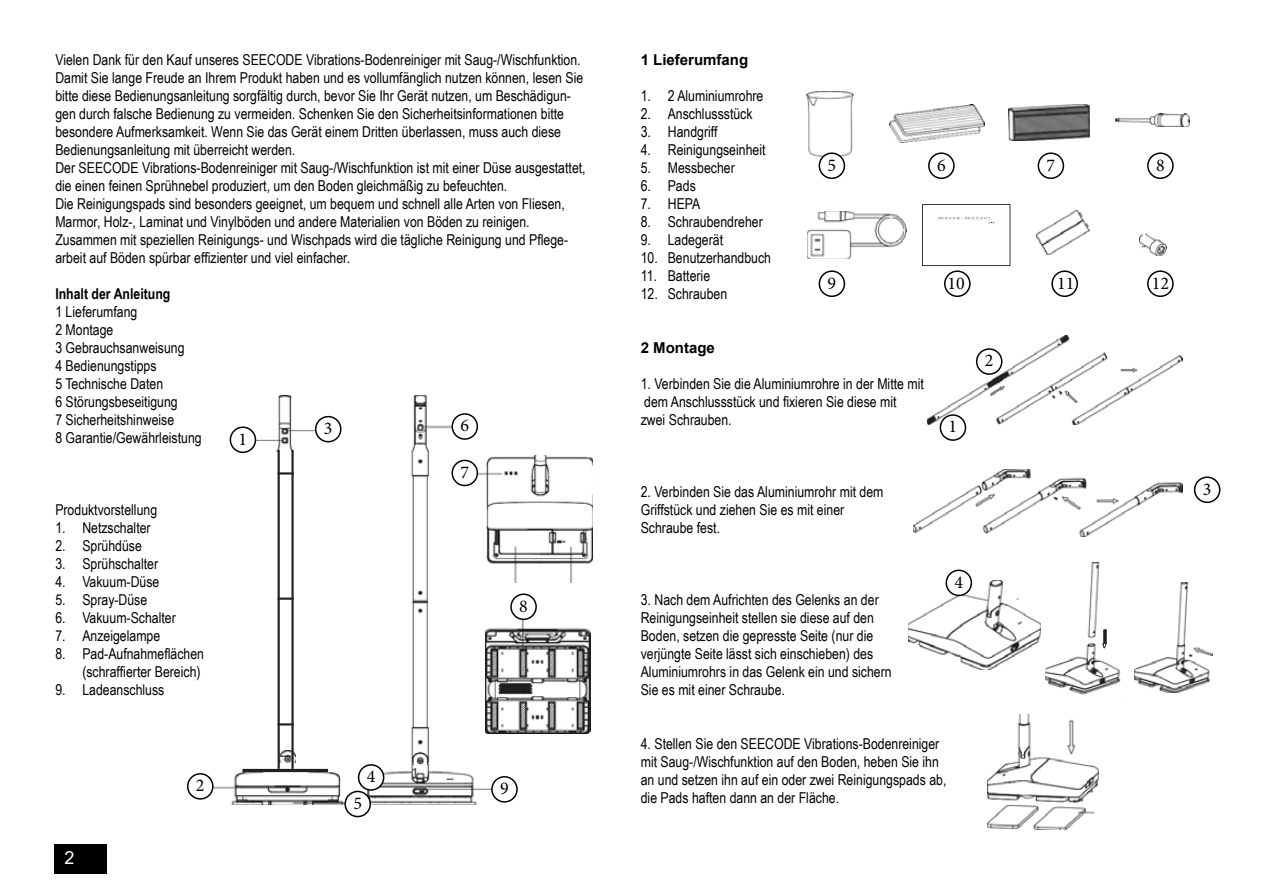
<style>
.page{position:relative;width:1263px;height:893px;background:#fff}
.page>*{position:absolute;margin:0;border:0;box-sizing:border-box;transform-origin:0 0}
.t1{font:18px "Minion Pro";color:#000}
.t2{font:18px "Arial";color:#fff}
.t3{font:15px/18px "Arial Narrow";color:#000}
.t4{font:700 15px "Arial";color:#000}
.t5{font:700 15px "Arial Narrow";color:#000}
</style>
<div class="page">
<div style="left:54px;top:844px;width:52px;height:29px;background:#000"></div>
<div style="left:944px;top:270px;width:27px;height:27px;border:2px solid #000;border-radius:50%"></div>
<div style="left:1051px;top:270px;width:27px;height:27px;border:2px solid #000;border-radius:50%"></div>
<div style="left:1147px;top:270px;width:27px;height:27px;border:2px solid #000;border-radius:50%"></div>
<div style="left:819px;top:270px;width:26px;height:27px;border:2px solid #000;border-radius:50%"></div>
<img style="left:365px;top:396px;width:136px;height:409px">
<div style="left:928px;top:152px;width:27px;height:27px;border:2px solid #000;border-radius:50%"></div>
<div style="left:1037px;top:152px;width:27px;height:27px;border:2px solid #000;border-radius:50%"></div>
<div style="left:1147px;top:152px;width:27px;height:27px;border:2px solid #000;border-radius:50%"></div>
<img style="left:465px;top:455px;width:127px;height:128px">
<img style="left:249px;top:396px;width:80px;height:56px">
<img style="left:280px;top:750px;width:16px;height:13px">
<img style="left:204px;top:772px;width:149px;height:33px">
<hr style="left:278px;top:472px;width:16px;height:3px;background:#211f1f">
<svg style="left:280px;top:598px;width:11px;height:2px"></svg>
<svg style="left:280px;top:723px;width:11px;height:2px"></svg>
<hr style="left:242px;top:769px;width:86px;height:3px;background:#211f1f">
<hr style="left:278px;top:450px;width:2px;height:319px;background:#211f1f">
<hr style="left:291px;top:450px;width:3px;height:319px;background:#211f1f">
<img style="left:485px;top:616px;width:105px;height:118px">
<img style="left:807px;top:91px;width:46px;height:65px">
<img style="left:890px;top:105px;width:94px;height:37px">
<img style="left:1008px;top:104px;width:82px;height:37px">
<img style="left:1116px;top:114px;width:73px;height:13px">
<div style="left:819px;top:153px;width:25px;height:25px;background:#fff;border-radius:50%"></div>
<div style="left:819px;top:152px;width:26px;height:27px;border:2px solid #000;border-radius:50%"></div>
<img style="left:808px;top:211px;width:98px;height:48px">
<svg style="left:922px;top:204px;width:88px;height:62px"></svg>
<img style="left:1036px;top:210px;width:53px;height:45px">
<img style="left:1139px;top:234px;width:27px;height:22px">
<img style="left:928px;top:335px;width:254px;height:90px">
<img style="left:914px;top:469px;width:268px;height:68px">
<img style="left:908px;top:581px;width:133px;height:89px">
<img style="left:1045px;top:562px;width:79px;height:137px">
<svg style="left:1102px;top:629px;width:5px;height:19px"></svg>
<img style="left:1134px;top:582px;width:78px;height:111px">
<img style="left:987px;top:714px;width:112px;height:115px">
<div style="left:230px;top:427px;width:25px;height:25px;background:#fff;border-radius:50%"></div>
<div style="left:230px;top:426px;width:26px;height:27px;border:2px solid #000;border-radius:50%"></div>
<div style="left:316px;top:417px;width:25px;height:25px;background:#fff;border-radius:50%"></div>
<div style="left:315px;top:416px;width:26px;height:26px;border:2px solid #000;border-radius:50%"></div>
<div style="left:452px;top:414px;width:25px;height:25px;background:#fff;border-radius:50%"></div>
<div style="left:451px;top:413px;width:27px;height:27px;border:2px solid #000;border-radius:50%"></div>
<div style="left:452px;top:460px;width:25px;height:25px;background:#fff;border-radius:50%"></div>
<div style="left:451px;top:460px;width:27px;height:26px;border:2px solid #000;border-radius:50%"></div>
<div style="left:511px;top:594px;width:25px;height:25px;background:#fff;border-radius:50%"></div>
<div style="left:510px;top:593px;width:27px;height:27px;border:2px solid #000;border-radius:50%"></div>
<div style="left:492px;top:777px;width:25px;height:25px;background:#fff;border-radius:50%"></div>
<div style="left:491px;top:776px;width:27px;height:27px;border:2px solid #000;border-radius:50%"></div>
<div style="left:188px;top:774px;width:25px;height:25px;background:#fff;border-radius:50%"></div>
<div style="left:187px;top:773px;width:27px;height:27px;border:2px solid #000;border-radius:50%"></div>
<div style="left:359px;top:765px;width:25px;height:25px;background:#fff;border-radius:50%"></div>
<div style="left:358px;top:764px;width:26px;height:27px;border:2px solid #000;border-radius:50%"></div>
<div style="left:345px;top:791px;width:25px;height:25px;background:#fff;border-radius:50%"></div>
<div style="left:344px;top:791px;width:27px;height:26px;border:2px solid #000;border-radius:50%"></div>
<div style="left:940px;top:415px;width:25px;height:25px;background:#fff;border-radius:50%"></div>
<div style="left:940px;top:414px;width:26px;height:27px;border:2px solid #000;border-radius:50%"></div>
<div style="left:977px;top:349px;width:25px;height:25px;background:#fff;border-radius:50%"></div>
<div style="left:976px;top:348px;width:26px;height:27px;border:2px solid #000;border-radius:50%"></div>
<div style="left:1194px;top:476px;width:26px;height:27px;border:2px solid #000;border-radius:50%"></div>
<div style="left:946px;top:570px;width:25px;height:25px;background:#fff;border-radius:50%"></div>
<div style="left:945px;top:570px;width:27px;height:26px;border:2px solid #000;border-radius:50%"></div>
<p class="t3" style="left:55px;top:50px;width:532px">Vielen Dank für den Kauf unseres SEECODE Vibrations-Bodenreiniger mit Saug-/Wischfunktion.<br>Damit Sie lange Freude an Ihrem Produkt haben und es vollumfänglich nutzen können, lesen Sie bitte diese Bedienungsanleitung sorgfältig durch, bevor Sie Ihr Gerät nutzen, um Beschädigun&shy;gen durch falsche Bedienung zu vermeiden. Schenken Sie den Sicherheitsinformationen bitte besondere Aufmerksamkeit. Wenn Sie das Gerät einem Dritten überlassen, muss auch diese Bedienungsanleitung mit überreicht werden.<br>Der SEECODE Vibrations-Bodenreiniger mit Saug-/Wischfunktion ist mit einer Düse ausgestattet, die einen feinen Sprühnebel produziert, um den Boden gleichmäßig zu befeuchten.<br>Die Reinigungspads sind besonders geeignet, um bequem und schnell alle Arten von Fliesen, Marmor, Holz-, Laminat und Vinylböden und andere Materialien von Böden zu reinigen.<br>Zusammen mit speziellen Reinigungs- und Wischpads wird die tägliche Reinigung und Pflege&shy;arbeit auf Böden spürbar effizienter und viel einfacher.</p>
<p class="t5" style="left:55px;top:282px;width:117px">Inhalt der Anleitung</p>
<p class="t3" style="left:55px;top:302px;width:148px">1 Lieferumfang<br>2 Montage<br>3 Gebrauchsanweisung<br>4 Bedienungstipps<br>5 Technische Daten<br>6 Störungsbeseitigung<br>7 Sicherheitshinweise<br>8 Garantie/Gewährleistung</p>
<p class="t1" style="left:324px;top:416px;width:10px">3</p>
<p class="t1" style="left:460px;top:413px;width:10px">6</p>
<p class="t1" style="left:460px;top:460px;width:10px">7</p>
<p class="t1" style="left:239px;top:427px;width:10px">1</p>
<p class="t3" style="left:55px;top:500px;width:103px">Produktvorstellung</p>
<p class="t3" style="left:55px;top:518px;width:97px">1. Netzschalter</p>
<p class="t3" style="left:55px;top:536px;width:88px">2. Sprühdüse</p>
<p class="t3" style="left:55px;top:554px;width:104px">3. Sprühschalter</p>
<p class="t3" style="left:55px;top:572px;width:106px">4. Vakuum-Düse</p>
<p class="t3" style="left:55px;top:590px;width:93px">5. Spray-Düse</p>
<p class="t3" style="left:55px;top:608px;width:122px">6. Vakuum-Schalter</p>
<p class="t3" style="left:55px;top:626px;width:106px">7. Anzeigelampe</p>
<p class="t3" style="left:55px;top:644px;width:150px;text-align:right">8. Pad-Aufnahmeflächen (schraffierter Bereich)</p>
<p class="t3" style="left:55px;top:680px;width:111px">9. Ladeanschluss</p>
<p class="t1" style="left:519px;top:594px;width:10px">8</p>
<p class="t2" style="left:65px;top:846px;width:12px">2</p>
<p class="t1" style="left:367px;top:764px;width:10px">4</p>
<p class="t1" style="left:196px;top:773px;width:10px">2</p>
<p class="t1" style="left:500px;top:776px;width:10px">9</p>
<p class="t1" style="left:353px;top:791px;width:10px">5</p>
<p class="t4" style="left:641px;top:49px;width:109px">1 Lieferumfang</p>
<p class="t3" style="left:641px;top:86px;width:124px">1. 2 Aluminiumrohre</p>
<p class="t3" style="left:641px;top:104px;width:113px">2. Anschlussstück</p>
<p class="t3" style="left:641px;top:122px;width:78px">3. Handgriff</p>
<p class="t3" style="left:641px;top:140px;width:126px">4. Reinigungseinheit</p>
<p class="t3" style="left:641px;top:158px;width:95px">5. Messbecher</p>
<p class="t3" style="left:641px;top:176px;width:57px">6. Pads</p>
<p class="t3" style="left:641px;top:194px;width:61px">7. HEPA</p>
<p class="t3" style="left:641px;top:212px;width:124px">8. Schraubendreher</p>
<p class="t3" style="left:641px;top:230px;width:84px">9. Ladegerät</p>
<p class="t3" style="left:641px;top:248px;width:132px">10. Benutzerhandbuch</p>
<p class="t3" style="left:641px;top:266px;width:71px">11. Batterie</p>
<p class="t3" style="left:641px;top:284px;width:88px">12. Schrauben</p>
<p class="t1" style="left:827px;top:153px;width:10px">5</p>
<p class="t1" style="left:827px;top:272px;width:10px">9</p>
<p class="t1" style="left:937px;top:153px;width:10px">6</p>
<p class="t1" style="left:948px;top:272px;width:19px">10</p>
<p class="t4" style="left:641px;top:337px;width:76px">2 Montage</p>
<p class="t3" style="left:641px;top:374px;width:285px">1. Verbinden Sie die Aluminiumrohre in der Mitte mit dem Anschlussstück und fixieren Sie diese mit<br>zwei Schrauben.</p>
<p class="t1" style="left:949px;top:415px;width:10px">1</p>
<p class="t1" style="left:985px;top:349px;width:10px">2</p>
<p class="t3" style="left:641px;top:482px;width:244px">2. Verbinden Sie das Aluminiumrohr mit dem<br>Griffstück und ziehen Sie es mit einer<br>Schraube fest.</p>
<p class="t3" style="left:641px;top:590px;width:252px">3. Nach dem Aufrichten des Gelenks an der Reinigungseinheit stellen sie diese auf den Boden, setzen die gepresste Seite (nur die verjüngte Seite lässt sich einschieben) des Aluminiumrohrs in das Gelenk ein und sichern Sie es mit einer Schraube.</p>
<p class="t1" style="left:954px;top:570px;width:10px">4</p>
<p class="t3" style="left:641px;top:734px;width:307px">4. Stellen Sie den SEECODE Vibrations-Bodenreiniger mit Saug-/Wischfunktion auf den Boden, heben Sie ihn an und setzen ihn auf ein oder zwei Reinigungspads ab, die Pads haften dann an der Fläche.</p>
<p class="t1" style="left:1046px;top:153px;width:10px">7</p>
<p class="t1" style="left:1057px;top:272px;width:19px">11</p>
<p class="t1" style="left:1156px;top:153px;width:10px">8</p>
<p class="t1" style="left:1152px;top:272px;width:19px">12</p>
<p class="t1" style="left:1203px;top:477px;width:10px">3</p>
</div>
